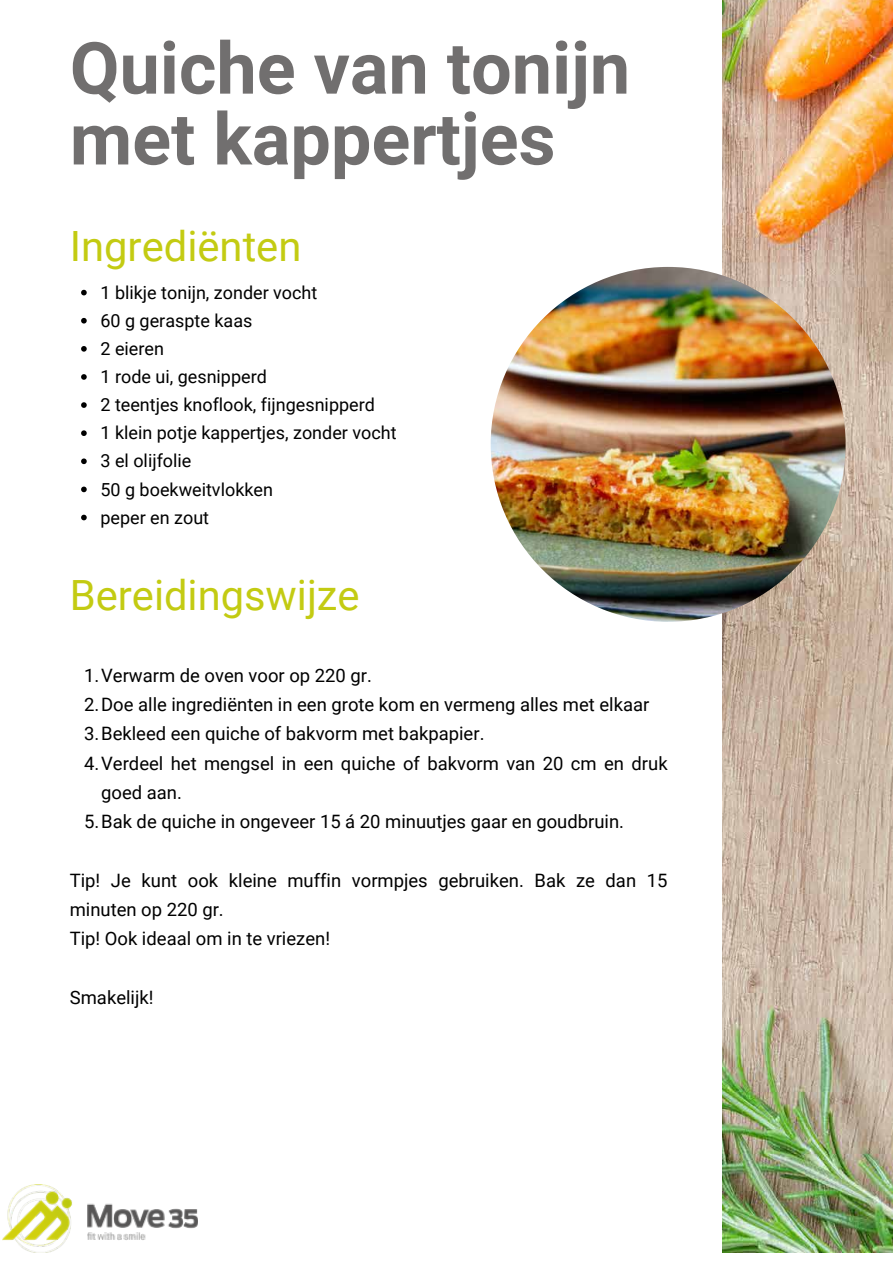
<style>
.page{position:relative;width:893px;height:1264px;background:#fff}
.page>*{position:absolute;margin:0;border:0;box-sizing:border-box;transform-origin:0 0}
.t1{font:700 72px/70.8px "Roboto";color:#716f6f}
.t2{font:41.7px "Roboto";color:#c3cb12}
.t3{font:18.45px/29.2px "Roboto";color:#000}
.t4{font:18px/28px "Roboto";color:#000}
</style>
<div class="page">
<img style="left:722px;top:0;width:170px;height:1252px">
<img style="left:490px;top:267px;width:355px;height:354px;border-radius:177px">
<img style="left:2px;top:1184px;width:196px;height:68px">
<svg style="left:81px;top:290px;width:6px;height:5px"></svg>
<svg style="left:81px;top:318px;width:6px;height:5px"></svg>
<svg style="left:81px;top:346px;width:6px;height:5px"></svg>
<svg style="left:81px;top:374px;width:6px;height:6px"></svg>
<svg style="left:81px;top:402px;width:6px;height:6px"></svg>
<svg style="left:81px;top:430px;width:6px;height:6px"></svg>
<svg style="left:81px;top:458px;width:6px;height:6px"></svg>
<svg style="left:81px;top:486px;width:6px;height:6px"></svg>
<svg style="left:81px;top:514px;width:6px;height:6px"></svg>
<h1 class="t1" style="left:70px;top:30px;width:561px">Quiche van tonijn met kappertjes</h1>
<h2 class="t2" style="left:70px;top:217px;width:233px">Ingrediënten</h2>
<p class="t4" style="left:100px;top:278px;width:297px">1 blikje tonijn, zonder vocht<br>60 g geraspte kaas<br>2 eieren<br>1 rode ui, gesnipperd<br>2 teentjes knoflook, fijngesnipperd<br>1 klein potje kappertjes, zonder vocht<br>3 el olijfolie<br>50 g boekweitvlokken<br>peper en zout</p>
<h2 class="t2" style="left:70px;top:566px;width:291px">Bereidingswijze</h2>
<p class="t3" style="left:84px;top:660px;width:289px">1.Verwarm de oven voor op 220 gr.</p>
<p class="t3" style="left:84px;top:689px;width:567px">2.Doe alle ingrediënten in een grote kom en vermeng alles met elkaar</p>
<p class="t3" style="left:84px;top:718px;width:402px">3.Bekleed een quiche of bakvorm met bakpapier.</p>
<p class="t3" style="left:84px;top:747px;width:585px">4.Verdeel het mengsel in een quiche of bakvorm van 20 cm en druk</p>
<p class="t3" style="left:101px;top:777px;width:82px">goed aan.</p>
<p class="t3" style="left:84px;top:806px;width:541px">5.Bak de quiche in ongeveer 15 á 20 minuutjes gaar en goudbruin.</p>
<p class="t3" style="left:70px;top:864px;width:599px">Tip! Je kunt ook kleine muffin vormpjes gebruiken. Bak ze dan 15 minuten op 220 gr.<br>Tip! Ook ideaal om in te vriezen!</p>
<p class="t3" style="left:70px;top:981px;width:85px">Smakelijk!</p>
</div>
